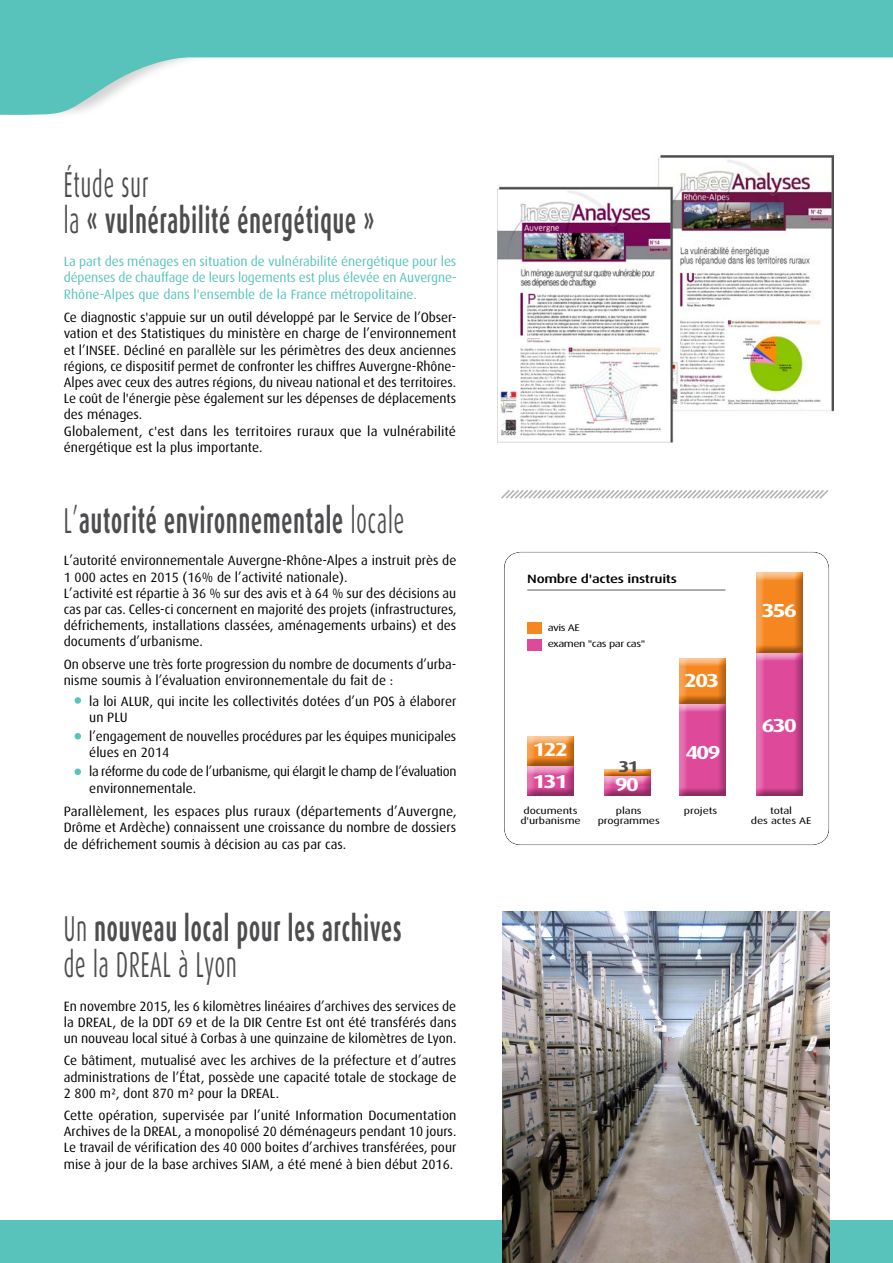
<style>
.page{position:relative;width:893px;height:1263px;background:#fff}
.page>*{position:absolute;margin:0;border:0;box-sizing:border-box;transform-origin:0 0}
.t1{font:700 36px/36px "Dax OT";letter-spacing:.05em;color:#4d4d4f;scale:.55 1}
.t2{font:700 18.9px/31.2px "Dax OT";letter-spacing:-.09em;color:#fff;scale:1.25 1}
.t3{font:700 15.6px "Dax OT";color:#4d4d4f;scale:1.25 1}
.t4{font:13.5px/16.2px "Dax OT";letter-spacing:-.005em;color:#000}
.t5{font:13.5px/16.2px "Dax OT";color:#58c3bb;text-align:justify}
.t6{font:13.5px/16.2px "Dax OT";letter-spacing:-.025em;color:#000}
.t7{font:500 12px "Dax OT";letter-spacing:-.02em;color:#000;scale:1.25 1}
.t8{font:9.6px/9.6px "Dax OT";letter-spacing:-.01em;color:#000;text-align:center;scale:1.25 1}
.t9{font:9.6px/16.5px "Dax OT";letter-spacing:-.04em;color:#000;scale:1.25 1}
.s1{font-weight:400}
</style>
<div class="page">
<svg style="left:0;top:0;width:893px;height:115px;fill:#58c3bb"></svg>
<div style="left:0;top:1220px;width:893px;height:43px;background:#58c3bb"></div>
<img style="left:497px;top:156px;width:337px;height:286px">
<img style="left:503px;top:911px;width:326px;height:352px">
<div style="left:75px;top:697px;width:6px;height:7px;background:#58c3bb;border-radius:50%"></div>
<svg style="left:75px;top:733px;width:6px;height:6px"></svg>
<div style="left:75px;top:768px;width:6px;height:7px;background:#58c3bb;border-radius:50%"></div>
<div style="left:525px;top:766px;width:50px;height:30px;background:#000;opacity:.38"></div>
<div style="left:525px;top:736px;width:50px;height:30px;background:#000;opacity:.38"></div>
<div style="left:601px;top:776px;width:50px;height:20px;background:#000;opacity:.38"></div>
<div style="left:601px;top:769px;width:50px;height:7px;background:#000;opacity:.38"></div>
<div style="left:677px;top:703px;width:50px;height:93px;background:#000;opacity:.38"></div>
<div style="left:677px;top:658px;width:50px;height:47px;background:#000;opacity:.38"></div>
<div style="left:753px;top:653px;width:50px;height:143px;background:#000;opacity:.38"></div>
<div style="left:753px;top:572px;width:50px;height:81px;background:#000;opacity:.38"></div>
<div style="left:527px;top:639px;width:15px;height:12px;background:#de499a"></div>
<div style="left:527px;top:622px;width:15px;height:12px;background:#f6861f"></div>
<hr style="left:527px;top:589px;width:198px;height:2px;background:#000">
<svg style="left:501px;top:490px;width:327px;height:9px"></svg>
<h1 class="t1" style="left:64px;top:166px;width:566px"><span class="s1">Étude sur<br>la</span> « vulnérabilité énergétique »</h1>
<p class="t5" style="left:64px;top:253px;width:394px">La part des ménages en situation de vulnérabilité énergétique pour les dépenses de chauffage de leurs logements est plus élevée en Auvergne-Rhône-Alpes que dans l'ensemble de la France métropolitaine.</p>
<p class="t4" style="left:64px;top:310px;width:394px">Ce diagnostic s'appuie sur un outil développé par le Service de l’Obser&shy;vation et des Statistiques du ministère en charge de l’environnement et l’INSEE. Décliné en parallèle sur les périmètres des deux anciennes régions, ce dispositif permet de confronter les chiffres Auvergne-Rhône-Alpes avec ceux des autres régions, du niveau national et des territoires.<br>Le coût de l'énergie pèse également sur les dépenses de déplacements des ménages.<br>Globalement, c'est dans les territoires ruraux que la vulnérabilité énergétique est la plus importante.</p>
<h1 class="t1" style="left:64px;top:502px;width:620px"><span class="s1">L’</span>autorité environnementale <span class="s1">locale</span></h1>
<p class="t4" style="left:64px;top:553px;width:394px">L’autorité environnementale Auvergne-Rhône-Alpes a instruit près de 1 000 actes en 2015 (16% de l’activité nationale).<br>L’activité est répartie à 36 % sur des avis et à 64 % sur des décisions au cas par cas. Celles-ci concernent en majorité des projets (infrastructures, défrichements, installations classées, aménagements urbains) et des documents d’urbanisme.</p>
<p class="t4" style="left:64px;top:656px;width:394px">On observe une très forte progression du nombre de documents d’urba&shy;nisme soumis à l’évaluation environnementale du fait de :</p>
<p class="t4" style="left:89px;top:693px;width:369px">la loi ALUR, qui incite les collectivités dotées d’un POS à élaborer un PLU</p>
<p class="t4" style="left:89px;top:728px;width:369px">l’engagement de nouvelles procédures par les équipes municipales élues en 2014</p>
<p class="t6" style="left:89px;top:764px;width:369px">la réforme du code de l’urbanisme, qui élargit le champ de l’évaluation environnementale.</p>
<p class="t4" style="left:64px;top:803px;width:394px;text-align:justify">Parallèlement, les espaces plus ruraux (départements d’Auvergne, Drôme et Ardèche) connaissent une croissance du nombre de dossiers de défrichement soumis à décision au cas par cas.</p>
<h1 class="t1" style="left:64px;top:910px;width:616px"><span class="s1">Un</span> nouveau local pour les archives <span class="s1">de la DREAL à Lyon</span></h1>
<p class="t4" style="left:64px;top:998px;width:394px;text-align:justify">En novembre 2015, les 6 kilomètres linéaires d’archives des services de la DREAL, de la DDT 69 et de la DIR Centre Est ont été transférés dans un nouveau local situé à Corbas à une quinzaine de kilomètres de Lyon.</p>
<p class="t4" style="left:64px;top:1053px;width:394px;text-align:justify">Ce bâtiment, mutualisé avec les archives de la préfecture et d’autres administrations de l’État, possède une capacité totale de stockage de 2 800 m², dont 870 m² pour la DREAL.</p>
<p class="t4" style="left:64px;top:1107px;width:394px;text-align:justify">Cette opération, supervisée par l’unité Information Documentation Archives de la DREAL, a monopolisé 20 déménageurs pendant 10 jours.<br>Le travail de vérification des 40 000 boites d’archives transférées, pour mise à jour de la base archives SIAM, a été mené à bien début 2016.</p>
<p class="t7" style="left:527px;top:572px;width:121px">Nombre d'actes instruits</p>
<p class="t9" style="left:548px;top:619px;width:80px">avis AE<br>examen "cas par cas"</p>
<h2 class="t2" style="left:684px;top:665px;width:30px">203</h2>
<h2 class="t2" style="left:532px;top:734px;width:30px">122<br>131</h2>
<p class="t3" style="left:618px;top:758px;width:18px">31</p>
<h2 class="t2" style="left:615px;top:769px;width:21px">90</h2>
<h2 class="t2" style="left:685px;top:737px;width:30px">409</h2>
<h2 class="t2" style="left:761px;top:595px;width:30px">356</h2>
<h2 class="t2" style="left:761px;top:710px;width:30px">630</h2>
<p class="t8" style="left:520px;top:806px;width:50px">documents d'urbanisme</p>
<p class="t8" style="left:598px;top:806px;width:51px">plans programmes</p>
<p class="t8" style="left:684px;top:806px;width:28px">projets</p>
<p class="t8" style="left:751px;top:806px;width:50px">total<br>des actes AE</p>
</div>
